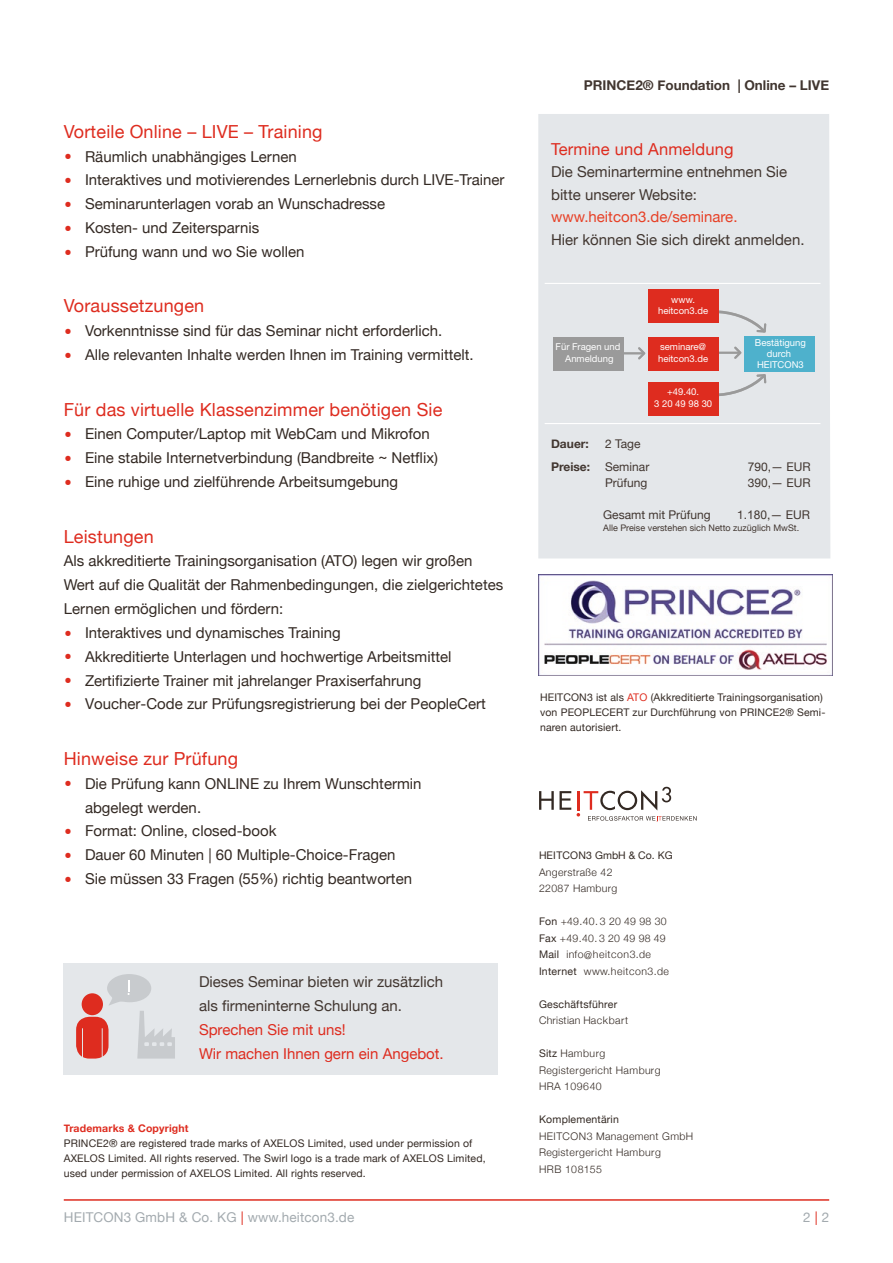
<style>
.page{position:relative;width:893px;height:1263px;background:#fff}
.page>*{position:absolute;margin:0;border:0;box-sizing:border-box;transform-origin:0 0}
.t1{font:18px "Helvetica Neue";letter-spacing:.01em;color:#de2c1f}
.t2{font:16.5px "Helvetica Neue";letter-spacing:.01em;color:#de2c1f}
.t3{font:15px/23.9px "Helvetica Neue";color:#332923}
.t4{font:15px/22.5px "Helvetica Neue";color:#413630}
.t5{font:15px/23.9px "Helvetica Neue";color:#de2c1f}
.t6{font:15px "Helvetica Neue";color:#e74026}
.t7{font:13.5px "Helvetica Neue";letter-spacing:.01em;color:#a3aaaf}
.t8{font:700 13.5px "Helvetica Neue";color:#413630}
.t9{font:12px/22.8px "Helvetica Neue";color:#413630}
.t10{font:700 12px "Helvetica Neue";color:#413630}
.t11{font:10.5px/15px "Helvetica Neue";letter-spacing:.015em;color:#332923}
.t12{font:300 10.5px/16.5px "Helvetica Neue";letter-spacing:.03em;color:#332923}
.t13{font:700 10.5px "Helvetica Neue";letter-spacing:.015em;color:#de2c1f}
.t14{font:9.45px/11.4px "Helvetica Neue LT Std";color:#fff;text-align:center}
.t15{font:9px "Helvetica Neue";color:#413630}
.s1{font-weight:700;font-size:24px;color:#de2c1f}
.s2{font-weight:700}
.s3{font-family:"Arial";color:#40362f}
.s4{color:#df2d1f}
.s5{font-weight:400}
.s6{color:#de2c1f}
</style>
<div class="page">
<div style="left:538px;top:114px;width:292px;height:444px;background:#e4e7ea"></div>
<hr style="left:545px;top:283px;width:275px;height:1px;background:#fff">
<hr style="left:545px;top:423px;width:275px;height:1px;background:#fff">
<svg style="left:638px;top:347px;width:7px;height:12px"></svg>
<hr style="left:619px;top:352px;width:24px;height:2px;background:#9a9a9a">
<svg style="left:734px;top:347px;width:7px;height:12px"></svg>
<hr style="left:715px;top:352px;width:24px;height:2px;background:#9a9a9a">
<svg style="left:709px;top:373px;width:57px;height:28px"></svg>
<svg style="left:709px;top:305px;width:57px;height:28px"></svg>
<div style="left:553px;top:337px;width:71px;height:33px;background:#9a9a9a"></div>
<div style="left:648px;top:289px;width:70px;height:34px;background:#de2c1f"></div>
<div style="left:648px;top:337px;width:70px;height:33px;background:#de2c1f"></div>
<div style="left:648px;top:382px;width:70px;height:33px;background:#de2c1f"></div>
<div style="left:745px;top:336px;width:70px;height:36px;background:#4eb1cc"></div>
<svg style="left:539px;top:791px;width:32px;height:19px"></svg>
<svg style="left:577px;top:787px;width:120px;height:35px"></svg>
<img style="left:538px;top:574px;width:294px;height:102px">
<div style="left:63px;top:963px;width:435px;height:111px;background:#e4e7ea"></div>
<svg style="left:76px;top:974px;width:99px;height:84px"></svg>
<hr style="left:64px;top:1199px;width:765px;height:2px;background:#de2c1f">
<p class="t1" style="left:64px;top:118px;width:260px">Vorteile Online – LIVE – Training</p>
<p class="t3" style="left:64px;top:145px;width:234px"><span class="s1">•</span> Räumlich unabhängiges Lernen</p>
<p class="t3" style="left:64px;top:169px;width:442px"><span class="s1">•</span> Interaktives und motivierendes Lernerlebnis durch LIVE-Trainer</p>
<p class="t3" style="left:64px;top:193px;width:323px"><span class="s1">•</span> Seminarunterlagen vorab an Wunschadresse</p>
<p class="t3" style="left:64px;top:217px;width:197px"><span class="s1">•</span> Kosten- und Zeitersparnis</p>
<p class="t3" style="left:64px;top:240px;width:242px"><span class="s1">•</span> Prüfung wann und wo Sie wollen</p>
<p class="t1" style="left:64px;top:293px;width:142px">Voraussetzungen</p>
<p class="t3" style="left:64px;top:320px;width:380px"><span class="s1">•</span> Vorkenntnisse sind für das Seminar nicht erforderlich.</p>
<p class="t3" style="left:64px;top:344px;width:411px"><span class="s1">•</span> Alle relevanten Inhalte werden Ihnen im Training vermittelt.</p>
<p class="t1" style="left:64px;top:396px;width:380px">Für das virtuelle Klassenzimmer benötigen Sie</p>
<p class="t3" style="left:64px;top:423px;width:368px"><span class="s1">•</span> Einen Computer/Laptop mit WebCam und Mikrofon</p>
<p class="t3" style="left:64px;top:447px;width:376px"><span class="s1">•</span> Eine stabile Internetverbindung (Bandbreite ~ Netflix)</p>
<p class="t3" style="left:64px;top:471px;width:336px"><span class="s1">•</span> Eine ruhige und zielführende Arbeitsumgebung</p>
<p class="t1" style="left:64px;top:523px;width:91px">Leistungen</p>
<p class="t3" style="left:64px;top:550px;width:441px">Als akkreditierte Trainingsorganisation (ATO) legen wir großen<br>Wert auf die Qualität der Rahmenbedingungen, die zielgerichtetes<br>Lernen ermöglichen und fördern:</p>
<p class="t3" style="left:64px;top:621px;width:278px"><span class="s1">•</span> Interaktives und dynamisches Training</p>
<p class="t3" style="left:64px;top:645px;width:389px"><span class="s1">•</span> Akkreditierte Unterlagen und hochwertige Arbeitsmittel</p>
<p class="t3" style="left:64px;top:669px;width:359px"><span class="s1">•</span> Zertifizierte Trainer mit jahrelanger Praxiserfahrung</p>
<p class="t3" style="left:64px;top:693px;width:424px"><span class="s1">•</span> Voucher-Code zur Prüfungsregistrierung bei der PeopleCert</p>
<p class="t1" style="left:64px;top:745px;width:176px">Hinweise zur Prüfung</p>
<p class="t3" style="left:85px;top:772px;width:338px;text-indent:-21px"><span class="s1">•</span> Die Prüfung kann ONLINE zu Ihrem Wunschtermin abgelegt werden.</p>
<p class="t3" style="left:64px;top:820px;width:214px"><span class="s1">•</span> Format: Online, closed-book</p>
<p class="t3" style="left:64px;top:844px;width:333px"><span class="s1">•</span> Dauer 60 Minuten | 60 Multiple-Choice-Fragen</p>
<p class="t3" style="left:64px;top:867px;width:350px"><span class="s1">•</span> Sie müssen 33 Fragen (55%) richtig beantworten</p>
<p class="t4" style="left:199px;top:971px;width:246px;line-height:23.9px">Dieses Seminar bieten wir zusätzlich als firmeninterne Schulung an.</p>
<p class="t5" style="left:199px;top:1018px;width:246px">Sprechen Sie mit uns!<br>Wir machen Ihnen gern ein Angebot.</p>
<p class="t13" style="left:64px;top:1120px;width:126px">Trademarks &amp; Copyright</p>
<p class="t11" style="left:64px;top:1136px;width:423px">PRINCE2® are registered trade marks of AXELOS Limited, used under permission of<br>AXELOS Limited. All rights reserved. The Swirl logo is a trade mark of AXELOS Limited, used under permission of AXELOS Limited. All rights reserved.</p>
<p class="t8" style="left:584px;top:75px;width:247px">PRINCE2® Foundation | Online – LIVE</p>
<p class="t2" style="left:551px;top:137px;width:184px">Termine und Anmeldung</p>
<p class="t4" style="left:551px;top:161px;width:238px">Die Seminartermine entnehmen Sie bitte unserer Website:</p>
<p class="t6" style="left:551px;top:206px;width:188px">www.heitcon3.de/seminare.</p>
<p class="t4" style="left:551px;top:229px;width:255px">Hier können Sie sich direkt anmelden.</p>
<p class="t14" style="left:556px;top:341px;width:66px">Für Fragen und<br>Anmeldung</p>
<p class="t14" style="left:658px;top:294px;width:51px">www. heitcon3.de</p>
<p class="t14" style="left:658px;top:341px;width:51px;text-align:left">seminare@ heitcon3.de</p>
<p class="t14" style="left:654px;top:386px;width:60px">+49.40.<br>3 20 49 98 30</p>
<p class="t10" style="left:551px;top:435px;width:39px">Dauer:</p>
<p class="t9" style="left:551px;top:433px;width:100px;text-indent:54px">2 Tage<br><span class="s2">Preise:</span> Seminar</p>
<p class="t9" style="left:605px;top:472px;width:44px">Prüfung</p>
<p class="t14" style="left:755px;top:336px;width:52px">Bestätigung durch<br>HEITCON3</p>
<p class="t9" style="left:748px;top:460px;width:64px;line-height:15.9px"><span class="s3">7</span>90,— EUR<br>3<span class="s3">90</span>,— EUR</p>
<p class="t9" style="left:603px;top:504px;width:109px">Gesamt mit Prüfung</p>
<p class="t9" style="left:737px;top:504px;width:74px">1.<span class="s3">180</span>,— EUR</p>
<p class="t15" style="left:603px;top:521px;width:197px">Alle Preise verstehen sich Netto zuzüglich MwSt.</p>
<p class="t11" style="left:540px;top:690px;width:287px">HEITCON3 ist als <span class="s4">ATO</span> (Akkreditierte Trainingsorganisation) von PEOPLECERT zur Durchführung von PRINCE2® Semi&shy;naren autorisiert.</p>
<p class="t11" style="left:539px;top:848px;width:135px">HEITCON3 GmbH &amp; Co. KG</p>
<p class="t12" style="left:539px;top:863px;width:80px">Angerstraße 42<br>22087 Hamburg</p>
<p class="t12" style="left:539px;top:912px;width:132px"><span class="s5">Fon</span> +49.40. 3 20 49 98 30<br><span class="s5">Fax</span> +49.40. 3 20 49 98 49<br><span class="s5">Mail</span> info@heitcon3.de<br><span class="s5">Internet</span> www.heitcon3.de</p>
<p class="t11" style="left:539px;top:997px;width:80px">Geschäftsführer</p>
<p class="t12" style="left:539px;top:1011px;width:91px">Christian Hackbart</p>
<p class="t12" style="left:539px;top:1044px;width:123px"><span class="s5">Sitz</span> Hamburg<br>Registergericht Hamburg<br>HRA 109640</p>
<p class="t11" style="left:539px;top:1112px;width:81px">Komplementärin</p>
<p class="t12" style="left:539px;top:1127px;width:156px">HEITCON3 Management GmbH<br>Registergericht Hamburg<br>HRB 108155</p>
<p class="t7" style="left:64px;top:1208px;width:292px">HEITCON3 GmbH &amp; Co. KG <span class="s6">|</span> www.heitcon3.de</p>
<p class="t7" style="left:803px;top:1208px;width:28px">2 <span class="s6">|</span> 2</p>
</div>
